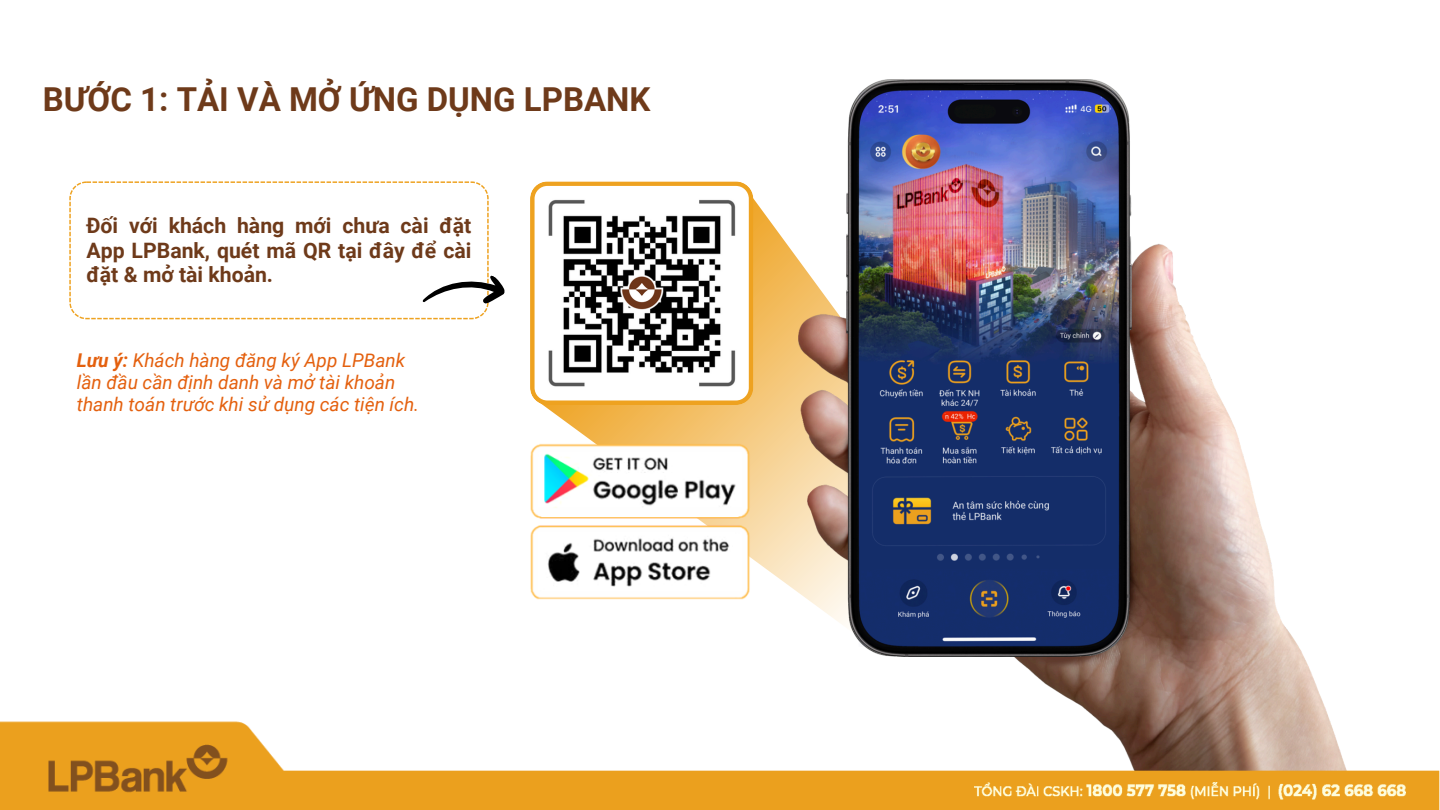
<style>
.page{position:relative;width:1440px;height:810px;background:#fff}
.page>*{position:absolute;margin:0;border:0;box-sizing:border-box;transform-origin:0 0}
.t1{font:700 33px "Roboto";color:#6e3a1a}
.t2{font:700 21.2px/24.8px "Roboto";color:#6e3a1a;text-align:justify}
.t3{font:italic 19px "Roboto";color:#e4600e}
.s1{font-weight:700}
</style>
<div class="page">
<svg style="left:543px;top:197px;width:255px;height:395px;background:#f5cc85"></svg>
<svg style="left:530px;top:181px;width:223px;height:224px"></svg>
<img style="left:798px;top:80px;width:525px;height:623px">
<img style="left:0;top:703px;width:1440px;height:107px">
<img style="left:974px;top:783px;width:431px;height:16px">
<svg style="left:69px;top:181px;width:420px;height:138px"></svg>
<svg style="left:422px;top:253px;width:83px;height:67px"></svg>
<img style="left:530px;top:431px;width:221px;height:169px">
<img style="left:847px;top:81px;width:285px;height:576px">
<p class="t1" style="left:43px;top:81px;width:609px">BƯỚC 1: TẢI VÀ MỞ ỨNG DỤNG LPBANK</p>
<p class="t2" style="left:87px;top:213px;width:386px">Đối với khách hàng mới chưa cài đặt App LPBank, quét mã QR tại đây để cài đặt &amp; mở tài khoản.</p>
<p class="t3" style="left:77px;top:350px;width:330px"><span class="s1">Lưu ý:</span> Khách hàng đăng ký App LPBank</p>
<p class="t3" style="left:77px;top:371px;width:320px">lần đầu cần định danh và mở tài khoản</p>
<p class="t3" style="left:77px;top:393px;width:344px">thanh toán trước khi sử dụng các tiện ích.</p>
</div>
